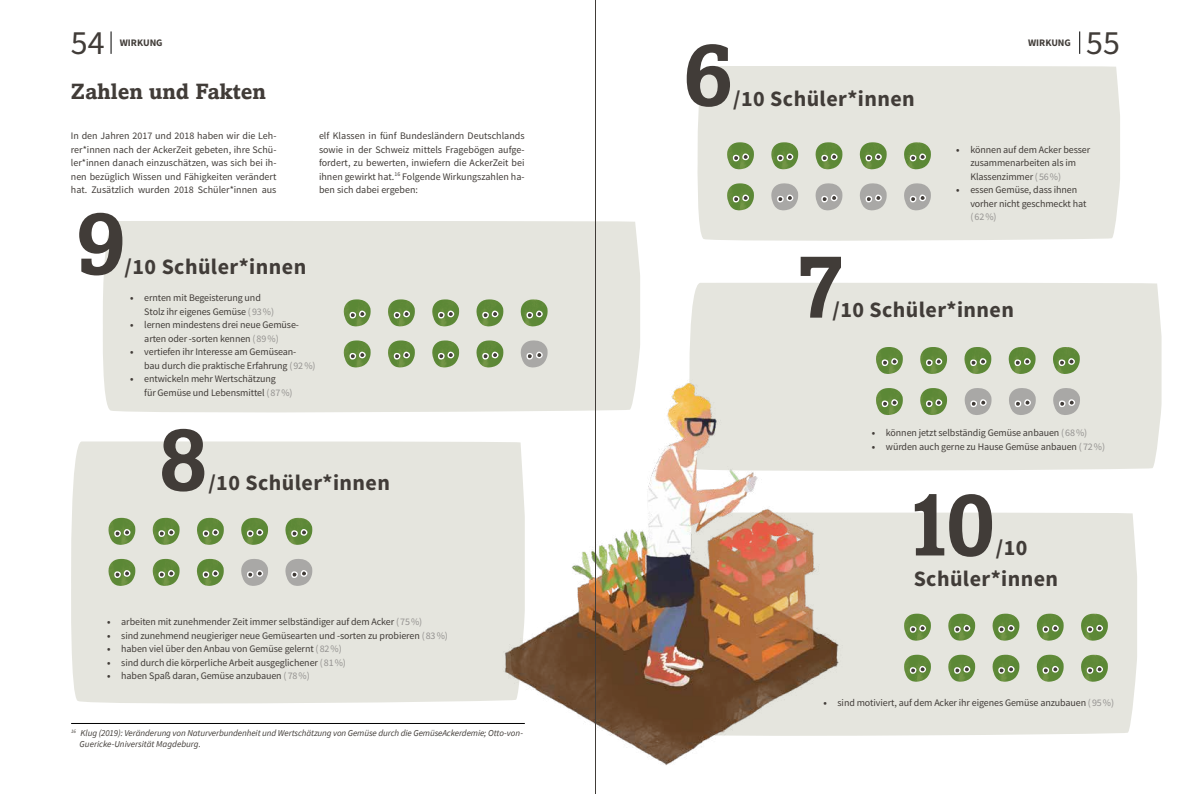
<style>
.page{position:relative;width:1191px;height:794px;background:#fff}
.page>*{position:absolute;margin:0;border:0;box-sizing:border-box;transform-origin:0 0}
.t1{font:700 90px "Amasis MT Pro";color:#413c38}
.t2{font:34px "Source Sans Pro";color:#413c38}
.t3{font:700 22px/30.4px "Source Sans Pro";letter-spacing:.02em;color:#413c38}
.t4{font:700 22px "Amasis MT Pro";color:#413c38}
.t5{font:10px/13.5px "Source Sans Pro";letter-spacing:-.01em;color:#413c38}
.t6{font:700 10px "Source Sans Pro";color:#413c38}
.t7{font:10px "Source Sans Pro";color:#949290}
.t8{font:italic 9px/11.5px "Source Sans Pro";letter-spacing:-.01em;color:#413c38}
.s1{font-weight:700}
.s2{color:#949290}
</style>
<div class="page">
<div style="left:850px;top:512px;width:287px;height:224px;background:#e5e5de"></div>
<div style="left:697px;top:66px;width:423px;height:175px;background:#e5e5de"></div>
<svg style="left:903px;top:183px;width:28px;height:27px"></svg>
<svg style="left:859px;top:183px;width:27px;height:27px"></svg>
<svg style="left:815px;top:183px;width:27px;height:27px"></svg>
<svg style="left:771px;top:183px;width:27px;height:27px"></svg>
<div style="left:690px;top:283px;width:471px;height:188px;background:#e5e5de"></div>
<svg style="left:1053px;top:387px;width:27px;height:28px"></svg>
<svg style="left:1008px;top:387px;width:27px;height:28px"></svg>
<svg style="left:964px;top:387px;width:27px;height:28px"></svg>
<div style="left:103px;top:221px;width:537px;height:192px;background:#e5e5de"></div>
<img style="left:520px;top:299px;width:27px;height:27px">
<svg style="left:526px;top:310px;width:17px;height:8px"></svg>
<svg style="left:520px;top:340px;width:27px;height:11px"></svg>
<img style="left:476px;top:340px;width:27px;height:11px">
<img style="left:432px;top:340px;width:27px;height:27px">
<svg style="left:438px;top:351px;width:16px;height:8px"></svg>
<img style="left:343px;top:340px;width:28px;height:27px">
<svg style="left:349px;top:351px;width:17px;height:8px"></svg>
<img style="left:388px;top:340px;width:27px;height:27px">
<svg style="left:394px;top:351px;width:16px;height:8px"></svg>
<img style="left:476px;top:299px;width:27px;height:27px">
<svg style="left:482px;top:310px;width:16px;height:8px"></svg>
<img style="left:432px;top:299px;width:27px;height:27px">
<svg style="left:438px;top:310px;width:16px;height:8px"></svg>
<img style="left:343px;top:299px;width:28px;height:27px">
<svg style="left:349px;top:310px;width:17px;height:8px"></svg>
<img style="left:388px;top:299px;width:27px;height:27px">
<svg style="left:394px;top:310px;width:16px;height:8px"></svg>
<div style="left:71px;top:441px;width:392px;height:263px;background:#e5e5de"></div>
<img style="left:197px;top:559px;width:27px;height:27px">
<svg style="left:203px;top:570px;width:16px;height:8px"></svg>
<svg style="left:285px;top:558px;width:27px;height:28px"></svg>
<svg style="left:241px;top:558px;width:27px;height:28px"></svg>
<img style="left:285px;top:518px;width:27px;height:27px">
<svg style="left:291px;top:529px;width:16px;height:8px"></svg>
<img style="left:108px;top:559px;width:27px;height:27px">
<svg style="left:114px;top:570px;width:16px;height:8px"></svg>
<img style="left:152px;top:559px;width:28px;height:27px">
<svg style="left:158px;top:570px;width:17px;height:8px"></svg>
<img style="left:241px;top:518px;width:27px;height:27px">
<svg style="left:247px;top:529px;width:16px;height:8px"></svg>
<img style="left:197px;top:518px;width:27px;height:27px">
<svg style="left:203px;top:529px;width:16px;height:8px"></svg>
<img style="left:108px;top:518px;width:27px;height:27px">
<svg style="left:114px;top:529px;width:16px;height:8px"></svg>
<img style="left:152px;top:518px;width:28px;height:27px">
<svg style="left:158px;top:529px;width:17px;height:8px"></svg>
<img style="left:1052px;top:347px;width:27px;height:27px">
<svg style="left:1058px;top:358px;width:17px;height:8px"></svg>
<img style="left:875px;top:388px;width:28px;height:27px">
<svg style="left:881px;top:399px;width:17px;height:8px"></svg>
<img style="left:920px;top:388px;width:27px;height:27px">
<svg style="left:926px;top:399px;width:16px;height:8px"></svg>
<img style="left:1008px;top:347px;width:27px;height:27px">
<svg style="left:1014px;top:358px;width:16px;height:8px"></svg>
<img style="left:964px;top:347px;width:27px;height:27px">
<svg style="left:970px;top:358px;width:16px;height:8px"></svg>
<img style="left:875px;top:347px;width:28px;height:27px">
<svg style="left:881px;top:358px;width:17px;height:8px"></svg>
<img style="left:920px;top:347px;width:27px;height:27px">
<svg style="left:926px;top:358px;width:16px;height:8px"></svg>
<img style="left:903px;top:142px;width:28px;height:27px">
<svg style="left:909px;top:153px;width:17px;height:8px"></svg>
<img style="left:727px;top:183px;width:27px;height:27px">
<svg style="left:733px;top:194px;width:16px;height:8px"></svg>
<img style="left:859px;top:142px;width:27px;height:27px">
<svg style="left:865px;top:153px;width:17px;height:8px"></svg>
<img style="left:815px;top:142px;width:27px;height:27px">
<svg style="left:821px;top:153px;width:16px;height:8px"></svg>
<img style="left:727px;top:142px;width:27px;height:27px">
<svg style="left:733px;top:153px;width:16px;height:8px"></svg>
<img style="left:771px;top:142px;width:27px;height:27px">
<svg style="left:777px;top:153px;width:16px;height:8px"></svg>
<img style="left:1080px;top:613px;width:28px;height:28px">
<svg style="left:1086px;top:625px;width:17px;height:8px"></svg>
<img style="left:1036px;top:613px;width:27px;height:28px">
<svg style="left:1042px;top:625px;width:16px;height:8px"></svg>
<img style="left:992px;top:613px;width:27px;height:28px">
<svg style="left:998px;top:625px;width:16px;height:8px"></svg>
<img style="left:903px;top:613px;width:28px;height:28px">
<svg style="left:909px;top:625px;width:17px;height:8px"></svg>
<img style="left:948px;top:613px;width:27px;height:28px">
<svg style="left:954px;top:625px;width:16px;height:8px"></svg>
<img style="left:1080px;top:654px;width:28px;height:28px">
<svg style="left:1086px;top:666px;width:17px;height:8px"></svg>
<img style="left:1036px;top:654px;width:27px;height:28px">
<svg style="left:1042px;top:666px;width:16px;height:8px"></svg>
<img style="left:992px;top:654px;width:27px;height:28px">
<svg style="left:998px;top:666px;width:16px;height:8px"></svg>
<img style="left:903px;top:654px;width:28px;height:28px">
<svg style="left:909px;top:666px;width:17px;height:8px"></svg>
<img style="left:948px;top:654px;width:27px;height:28px">
<svg style="left:954px;top:666px;width:16px;height:8px"></svg>
<hr style="left:71px;top:723px;width:454px;height:1px;background:#000">
<img style="left:463px;top:351px;width:387px;height:414px">
<svg style="left:1079px;top:31px;width:1px;height:23px"></svg>
<svg style="left:111px;top:31px;width:1px;height:23px"></svg>
<hr style="left:595px;top:0;width:1px;height:794px;background:#413c38">
<h2 class="t2" style="left:71px;top:21px;width:35px">54</h2>
<h2 class="t2" style="left:1086px;top:21px;width:35px">55</h2>
<h3 class="t4" style="left:71px;top:78px;width:197px">Zahlen und Fakten</h3>
<p class="t6" style="left:120px;top:36px;width:44px">WIRKUNG</p>
<p class="t6" style="left:1028px;top:36px;width:44px">WIRKUNG</p>
<h1 class="t1" style="left:682px;top:20px;width:52px">6</h1>
<h3 class="t3" style="left:733px;top:84px;width:183px">/10 Schüler*innen</h3>
<p class="t5" style="left:71px;top:129px;width:207px;text-align:justify">In den Jahren 2017 und 2018 haben wir die Leh&shy;rer*innen nach der AckerZeit gebeten, ihre Schü&shy;ler*innen danach einzuschätzen, was sich bei ih&shy;nen bezüglich Wissen und Fähigkeiten verändert hat. Zusätzlich wurden 2018 Schüler*innen aus</p>
<p class="t5" style="left:319px;top:129px;width:207px;text-align:justify">elf Klassen in fünf Bundesländern Deutschlands sowie in der Schweiz mittels Fragebögen aufge&shy;fordert, zu bewerten, inwiefern die AckerZeit bei ihnen gewirkt hat.<sup>16</sup> Folgende Wirkungszahlen ha&shy;ben sich dabei ergeben:</p>
<h1 class="t1" style="left:76px;top:188px;width:52px">9</h1>
<h3 class="t3" style="left:125px;top:252px;width:183px">/10 Schüler*innen</h3>
<p class="t5" style="left:144px;top:291px;width:131px;text-indent:-14px"><span class="s1">•</span> ernten mit Begeisterung und<br>Stolz ihr eigenes Gemüse <span class="s2">(93%)</span></p>
<p class="t5" style="left:144px;top:318px;width:156px;text-indent:-14px"><span class="s1">•</span> lernen mindestens drei neue Gemüse&shy;arten oder -sorten kennen <span class="s2">(89%)</span></p>
<p class="t5" style="left:144px;top:345px;width:173px;text-indent:-14px"><span class="s1">•</span> vertiefen ihr Interesse am Gemüsean-<br>bau durch die praktische Erfahrung <span class="s2">(92%)</span></p>
<p class="t5" style="left:144px;top:372px;width:150px;text-indent:-14px"><span class="s1">•</span> entwickeln mehr Wertschätzung<br>für Gemüse und Lebensmittel <span class="s2">(87%)</span></p>
<h1 class="t1" style="left:158px;top:404px;width:52px">8</h1>
<h3 class="t3" style="left:208px;top:468px;width:183px">/10 Schüler*innen</h3>
<p class="t5" style="left:107px;top:615px;width:317px"><span class="s1">•</span> arbeiten mit zunehmender Zeit immer selbständiger auf dem Acker <span class="s2">(75%)</span></p>
<p class="t5" style="left:107px;top:629px;width:342px"><span class="s1">•</span> sind zunehmend neugieriger neue Gemüsearten und -sorten zu probieren <span class="s2">(83%)</span></p>
<p class="t5" style="left:107px;top:642px;width:236px"><span class="s1">•</span> haben viel über den Anbau von Gemüse gelernt <span class="s2">(82%)</span></p>
<p class="t5" style="left:107px;top:656px;width:240px"><span class="s1">•</span> sind durch die körperliche Arbeit ausgeglichener <span class="s2">(81%)</span></p>
<p class="t5" style="left:107px;top:669px;width:204px"><span class="s1">•</span> haben Spaß daran, Gemüse anzubauen <span class="s2">(78%)</span></p>
<p class="t8" style="left:80px;top:726px;width:445px;text-indent:-9px"><sup>16</sup> Klug (2019): Veränderung von Naturverbundenheit und Wertschätzung von Gemüse durch die GemüseAckerdemie; Otto-von-<br>Guericke-Universität Magdeburg.</p>
<p class="t5" style="left:970px;top:143px;width:121px;text-indent:-14px"><span class="s1">•</span> können auf dem Acker besser zusammenarbeiten als im<br>Klassenzimmer <span class="s2">(56%)</span></p>
<p class="t5" style="left:970px;top:183px;width:118px;text-indent:-14px"><span class="s1">•</span> essen Gemüse, dass ihnen vorher nicht geschmeckt hat</p>
<p class="t7" style="left:970px;top:211px;width:28px">(62%)</p>
<h1 class="t1" style="left:794px;top:231px;width:52px">7</h1>
<h3 class="t3" style="left:832px;top:295px;width:183px">/10 Schüler*innen</h3>
<p class="t5" style="left:871px;top:426px;width:217px"><span class="s1">•</span> können jetzt selbständig Gemüse anbauen <span class="s2">(68%)</span></p>
<p class="t5" style="left:871px;top:440px;width:235px"><span class="s1">•</span> würden auch gerne zu Hause Gemüse anbauen <span class="s2">(72%)</span></p>
<h1 class="t1" style="left:903px;top:469px;width:94px">10</h1>
<h3 class="t3" style="left:913px;top:534px;width:146px;text-indent:82px">/10<br>Schüler*innen</h3>
<p class="t5" style="left:823px;top:696px;width:292px"><span class="s1">•</span> sind motiviert, auf dem Acker ihr eigenes Gemüse anzubauen <span class="s2">(95%)</span></p>
</div>
